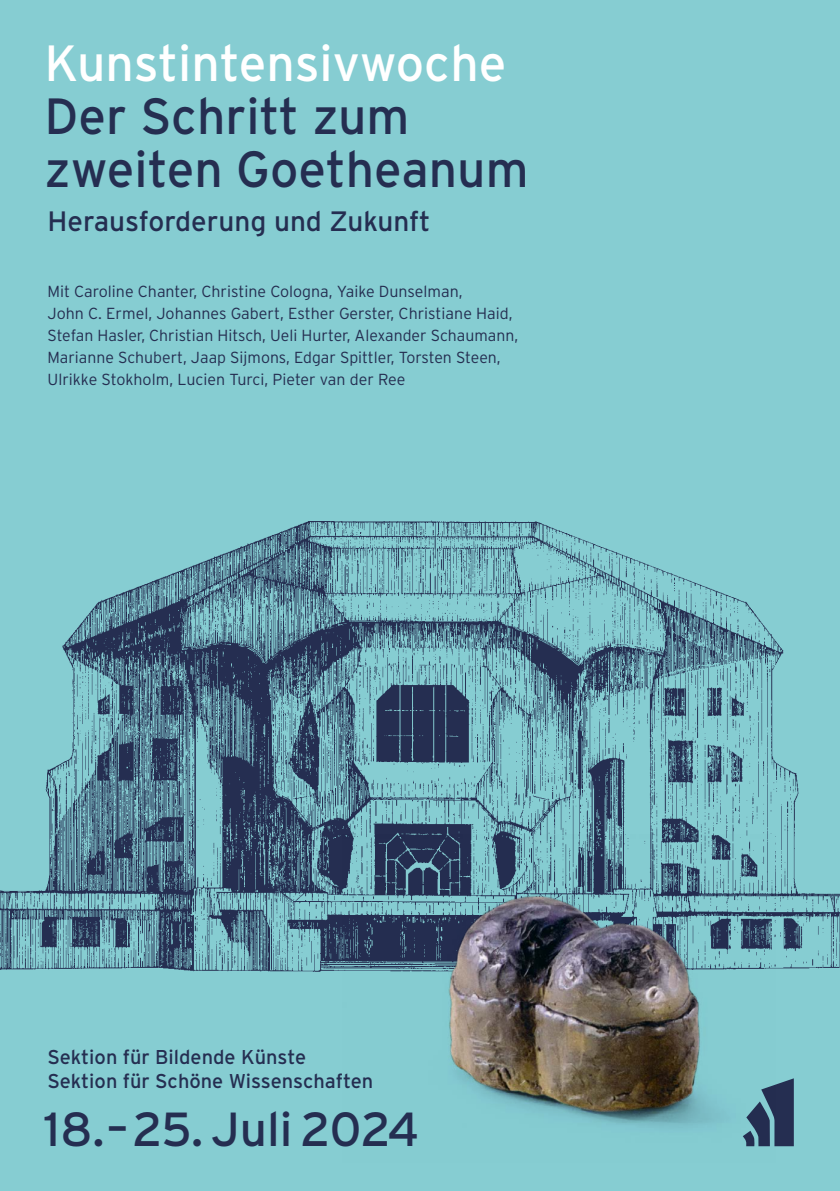
<style>
.page{position:relative;width:840px;height:1191px;background:#fff}
.page>*{position:absolute;margin:0;border:0;box-sizing:border-box;transform-origin:0 0}
.t1{font:50.8px/52.8px "Interstate";color:#252e51}
.t2{font:50.8px "Interstate";color:#fff}
.t3{font:47.8px "Interstate";letter-spacing:-.01em;color:#252e51}
.t4{font:28px "Interstate";color:#252e51}
.t5{font:20px/24px "Interstate";color:#252e51}
.t6{font:300 16px/22px "Interstate";color:#252e51}
</style>
<div class="page">
<div style="left:0;top:0;width:839px;height:1191px;background:#86cdd2"></div>
<svg style="left:775px;top:1078px;width:18px;height:68px"></svg>
<img style="left:0;top:520px;width:839px;height:452px">
<img style="left:342px;top:835px;width:433px;height:312px">
<h1 class="t2" style="left:45px;top:35px;width:463px">Kunstintensivwoche</h1>
<h1 class="t1" style="left:45px;top:89px;width:485px">Der Schritt zum zweiten Goetheanum</h1>
<h3 class="t4" style="left:47px;top:205px;width:384px">Herausforderung und Zukunft</h3>
<p class="t6" style="left:47px;top:280px;width:472px">Mit Caroline Chanter, Christine Cologna, Yaike Dunselman,<br>John C. Ermel, Johannes Gabert, Esther Gerster, Christiane Haid, Stefan Hasler, Christian Hitsch, Ueli Hurter, Alexander Schaumann, Marianne Schubert, Jaap Sijmons, Edgar Spittler, Torsten Steen, Ulrikke Stokholm, Lucien Turci, Pieter van der Ree</p>
<p class="t5" style="left:47px;top:1045px;width:327px">Sektion für Bildende Künste<br>Sektion für Schöne Wissenschaften</p>
<h2 class="t3" style="left:44px;top:1102px;width:377px">18.– 25. Juli 2024</h2>
</div>
